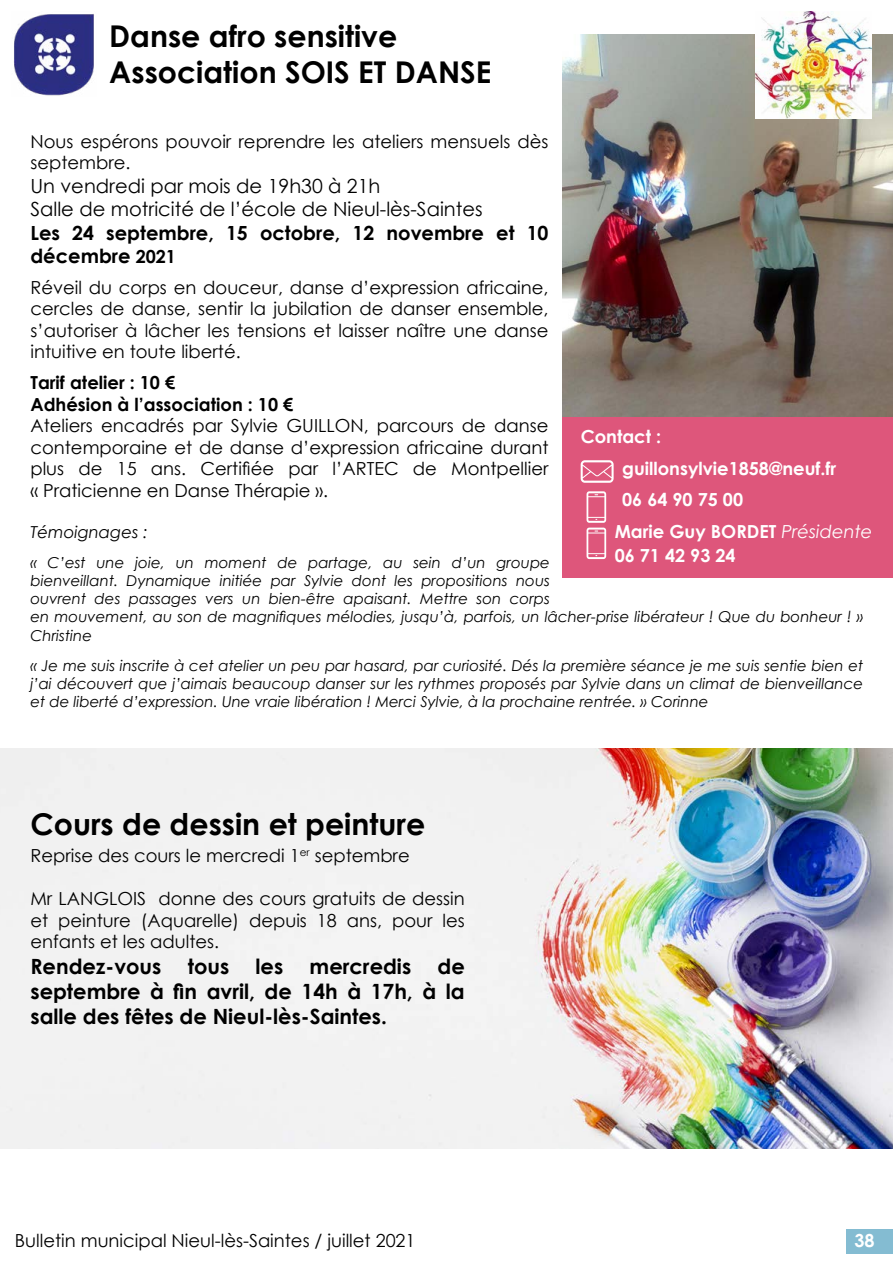
<style>
.page{position:relative;width:893px;height:1263px;background:#fff}
.page>*{position:absolute;margin:0;border:0;box-sizing:border-box;transform-origin:0 0}
.t1{font:700 30px/36px "Century Gothic";color:#000}
.t2{font:700 21px/25.2px "Century Gothic";color:#000;text-align:justify}
.t3{font:19.5px/23.4px "Century Gothic";color:#000}
.t4{font:700 19.5px/23.4px "Century Gothic";color:#000}
.t5{font:18px/21.6px "Century Gothic";color:#000;text-align:justify}
.t6{font:700 18px "Century Gothic";color:#fff}
.t7{font:700 18px/21.6px "Century Gothic";color:#000}
.t8{font:italic 16.5px "Century Gothic";color:#000}
.t9{font:italic 15px/18px "Century Gothic";color:#000}
.s1{font-size:18px}
.s2{font-weight:400;font-style:italic}
</style>
<div class="page">
<div style="left:846px;top:1229px;width:47px;height:24px;background:#84bcd2"></div>
<img style="left:563px;top:35px;width:330px;height:382px">
<img style="left:756px;top:11px;width:115px;height:108px">
<div style="left:563px;top:417px;width:330px;height:160px;background:#de567b"></div>
<svg style="left:581px;top:460px;width:33px;height:23px"></svg>
<svg style="left:586px;top:491px;width:20px;height:68px"></svg>
<img style="left:0;top:748px;width:893px;height:400px">
<img style="left:14px;top:14px;width:80px;height:82px">
<h1 class="t1" style="left:109px;top:17px;width:384px">Danse afro sensitive<br>Association SOIS ET DANSE</h1>
<p class="t5" style="left:30px;top:130px;width:520px">Nous espérons pouvoir reprendre les ateliers mensuels dès septembre.</p>
<p class="t3" style="left:30px;top:174px;width:454px">Un vendredi par mois de 19h30 à 21h<br>Salle de motricité de l’école de Nieul-lès-Saintes</p>
<p class="t4" style="left:30px;top:220px;width:520px">Les 24 septembre, 15 octobre, 12 novembre et 10 décembre <span class="s1">2021</span></p>
<p class="t5" style="left:30px;top:276px;width:520px">Réveil du corps en douceur, danse d’expression africaine, cercles de danse, sentir la jubilation de danser ensemble, s’autoriser à lâcher les tensions et laisser naître une danse intuitive en toute liberté.</p>
<p class="t7" style="left:30px;top:371px;width:264px">Tarif atelier : 10 €<br>Adhésion à l’association : 10 €</p>
<p class="t5" style="left:30px;top:415px;width:520px">Ateliers encadrés par Sylvie GUILLON, parcours de danse contemporaine et de danse d’expression africaine durant plus de 15 ans. Certifiée par l’ARTEC de Montpellier « Praticienne en Danse Thérapie ».</p>
<p class="t6" style="left:581px;top:423px;width:82px">Contact :</p>
<p class="t6" style="left:622px;top:455px;width:216px">guillonsylvie1858@neuf.fr</p>
<p class="t6" style="left:622px;top:486px;width:122px">06 64 90 75 00</p>
<p class="t6" style="left:615px;top:518px;width:259px">Marie Guy BORDET <span class="s2">Présidente</span></p>
<p class="t6" style="left:615px;top:542px;width:122px">06 71 42 93 24</p>
<p class="t8" style="left:30px;top:520px;width:119px">Témoignages :</p>
<p class="t9" style="left:30px;top:553px;width:834px">« C’est une joie, un moment de partage, au sein d’un groupe<br>bienveillant. Dynamique initiée par Sylvie dont les propositions nous<br>ouvrent des passages vers un bien-être apaisant. Mettre son corps<br>en mouvement, au son de magnifiques mélodies, jusqu’à, parfois, un lâcher-prise libérateur ! Que du bonheur ! »</p>
<p class="t9" style="left:30px;top:621px;width:834px;line-height:30px">Christine<br>« Je me suis inscrite à cet atelier un peu par hasard, par curiosité. Dés la première séance je me suis sentie bien et</p>
<p class="t9" style="left:30px;top:675px;width:834px">j’ai découvert que j’aimais beaucoup danser sur les rythmes proposés par Sylvie dans un climat de bienveillance et de liberté d’expression. Une vraie libération ! Merci Sylvie, à la prochaine rentrée. » Corinne</p>
<h1 class="t1" style="left:30px;top:805px;width:396px">Cours de dessin et peinture</h1>
<p class="t5" style="left:30px;top:844px;width:381px">Reprise des cours le mercredi 1<sup>er</sup> septembre</p>
<p class="t5" style="left:30px;top:887px;width:436px">Mr LANGLOIS donne des cours gratuits de dessin et peinture (Aquarelle) depuis 18 ans, pour les enfants et les adultes.</p>
<p class="t2" style="left:30px;top:952px;width:133px">Rendez-vous</p>
<p class="t2" style="left:188px;top:952px;width:43px">tous</p>
<p class="t2" style="left:256px;top:952px;width:29px">les</p>
<p class="t2" style="left:310px;top:952px;width:103px">mercredis</p>
<p class="t2" style="left:30px;top:952px;width:436px;text-indent:407px">de septembre à fin avril, de 14h à 17h, à la salle des fêtes de Nieul-lès-Saintes.</p>
<p class="t5" style="left:15px;top:1230px;width:402px">Bulletin municipal Nieul-lès-Saintes / juillet 2021</p>
<p class="t6" style="left:854px;top:1227px;width:22px">38</p>
</div>
